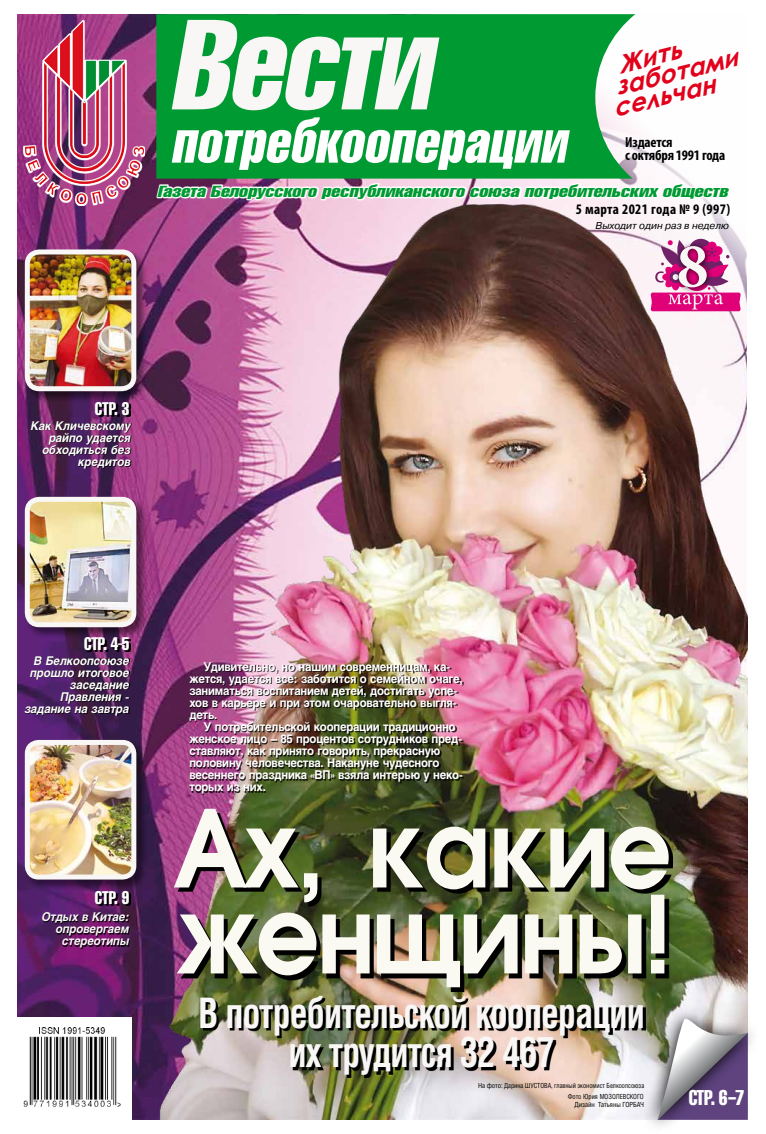
<style>
.page{position:relative;width:766px;height:1134px;background:#fff}
.page>*{position:absolute;margin:0;border:0;box-sizing:border-box;transform-origin:0 0}
.t1{font:700 106.4px/86px "Avanti";letter-spacing:-.035em;color:#fbfaf2;scale:.94 1}
.t2{font:700 63.8px "Minion Pro";color:#f9f7f6}
.t3{font:700 40.4px/39.3px "AG Letterica Condensed";letter-spacing:-.03em;color:#f9f7f6;text-align:center;scale:.9 1}
.t4{font:italic 700 25.1px/20.7px "Century Gothic";color:#e2001a}
.t5{font:21px "AG Letterica CO Mpr";letter-spacing:-.02em;color:#fff;scale:.9 1}
.t6{font:18px "AG Letterica CO Mpr";letter-spacing:-.01em;color:#fff;scale:.9 1}
.t7{font:italic 15.7px "AG Letterica CO Mpr";letter-spacing:.005em;color:#009a32;scale:1.34 1}
.t8{font:700 condensed 14.6px/13px "Myriad Pro";letter-spacing:-.005em;color:#000}
.t9{font:700 condensed 14.6px "Myriad Pro";letter-spacing:.025em;color:#000}
.t10{font:700 12px/12px "Helios";letter-spacing:-.02em;color:#fff;scale:.94 1}
.t11{font:italic 700 12px/12px "Helios";letter-spacing:-.005em;color:#fff;text-align:right;scale:.94 1}
.t12{font:italic 700 12px/12px "Helios";letter-spacing:-.005em;color:#f9f7f6;text-align:right;scale:.94 1}
.t13{font:italic 10px "Pragmatica C";color:#000}
.t14{font:7px "Helios Cond";letter-spacing:-.005em;color:#000}
.t15{font:7px/7.4px "Helios Cond";letter-spacing:-.005em;color:#000;text-align:right;scale:.94 1}
.s1{font-family:"Helios Cond C"}
</style>
<div class="page">
<img style="left:17px;top:14px;width:673px;height:1106px">
<img style="left:153px;top:201px;width:594px;height:919px">
<svg style="left:156px;top:14px;width:479px;height:165px;background:#16a043"></svg>
<svg style="left:612px;top:40px;width:78px;height:82px"></svg>
<svg style="left:156px;top:183px;width:553px;height:18px"></svg>
<svg style="left:172px;top:20px;width:267px;height:90px"></svg>
<svg style="left:172px;top:117px;width:397px;height:53px"></svg>
<svg style="left:23px;top:20px;width:122px;height:185px;background:#ac5a86"></svg>
<img style="left:72px;top:21px;width:11px;height:79px">
<div style="left:17px;top:1017px;width:114px;height:103px;background:#fff"></div>
<img style="left:23px;top:1028px;width:98px;height:79px">
<div style="left:24px;top:739px;width:124px;height:152px;background:#000;opacity:.5"></div>
<img style="left:27px;top:742px;width:107px;height:135px">
<div style="left:25px;top:740px;width:111px;height:139px;border:5px solid #f9f7f6;border-radius:11px"></div>
<div style="left:24px;top:249px;width:124px;height:154px;background:#000;opacity:.5"></div>
<img style="left:27px;top:252px;width:107px;height:137px">
<div style="left:25px;top:249px;width:111px;height:142px;border:5px solid #f9f7f6;border-radius:12px"></div>
<svg style="left:25px;top:656px;width:105px;height:60px;background:#381846"></svg>
<svg style="left:86px;top:639px;width:45px;height:13px"></svg>
<svg style="left:97px;top:892px;width:34px;height:14px"></svg>
<svg style="left:97px;top:403px;width:34px;height:14px"></svg>
<svg style="left:642px;top:1006px;width:110px;height:120px"></svg>
<svg style="left:657px;top:1019px;width:90px;height:101px;background:#8a8096"></svg>
<div style="left:24px;top:496px;width:124px;height:143px;background:#000;opacity:.5"></div>
<img style="left:27px;top:499px;width:107px;height:126px">
<div style="left:25px;top:497px;width:111px;height:130px;border:5px solid #f9f7f6;border-radius:12px"></div>
<img style="left:178px;top:813px;width:494px;height:178px">
<img style="left:203px;top:998px;width:442px;height:79px">
<svg style="left:43px;top:913px;width:87px;height:35px;background:#49144b"></svg>
<svg style="left:31px;top:421px;width:101px;height:48px;background:#481d49"></svg>
<div style="left:190px;top:663px;width:273px;height:132px;background:#000;opacity:.85"></div>
<svg style="left:650px;top:240px;width:90px;height:71px"></svg>
<h3 class="t4" style="left:600px;top:57px;width:134px;text-indent:15px;rotate:-14deg">Жить заботами сельчан</h3>
<p class="t8" style="left:625px;top:135px;width:102px">Издается<br>с октября 1991 года</p>
<h3 class="t7" style="left:158px;top:183px;width:427px">Газета Белорусского республиканского союза потребительских обществ</h3>
<p class="t9" style="left:575px;top:200px;width:156px">5 марта 2021 года № 9 (997)</p>
<p class="t13" style="left:595px;top:220px;width:135px">Выходит один раз в неделю</p>
<h2 class="t2" style="left:676px;top:221px;width:33px">8</h2>
<h3 class="t6" style="left:95px;top:398px;width:40px">СТР. 3</h3>
<p class="t11" style="left:31px;top:419px;width:108px">Как Кличевскому райпо удается обходиться без кредитов</p>
<h3 class="t6" style="left:84px;top:634px;width:52px">СТР. 4-5</h3>
<p class="t11" style="left:25px;top:654px;width:113px">В Белкоопсоюзе прошло итоговое заседание<br>Правления - задание на завтра</p>
<h3 class="t6" style="left:95px;top:887px;width:40px">СТР. 9</h3>
<p class="t12" style="left:42px;top:911px;width:95px">Отдых в Китае: опровергаем стереотипы</p>
<p class="t10" style="left:189px;top:661px;width:292px;text-indent:14px">Удивительно, но нашим современницам, ка&shy;жется, удается все: заботится о семейном очаге, заниматься воспитанием детей, достигать успе&shy;хов в карьере и при этом очаровательно выгля&shy;деть.</p>
<p class="t10" style="left:189px;top:721px;width:292px;text-indent:14px">У потребительской кооперации традиционно женское лицо – 85 процентов сотрудников пред&shy;ставляют, как принято говорить, прекрасную половину человечества. Накануне чудесного весеннего праздника <span class="s1">«</span>ВП<span class="s1">»</span> взяла интерью у неко&shy;торых из них.</p>
<h1 class="t1" style="left:176px;top:806px;width:530px">Ах, какие женщины!</h1>
<h3 class="t3" style="left:198px;top:992px;width:498px">В потребительской кооперации их трудится 32 467</h3>
<p class="t15" style="left:567px;top:1093px;width:83px">Фото Юрия МОЗОЛЕВСКОГО<br>Дизайн Татьяны ГОРБАЧ</p>
<p class="t14" style="left:478px;top:1081px;width:167px">На фото: Дарина ШУСТОВА, главный экономист Белкоопсоюза</p>
<h3 class="t5" style="left:688px;top:1086px;width:63px">СТР. 6ñ7</h3>
</div>
